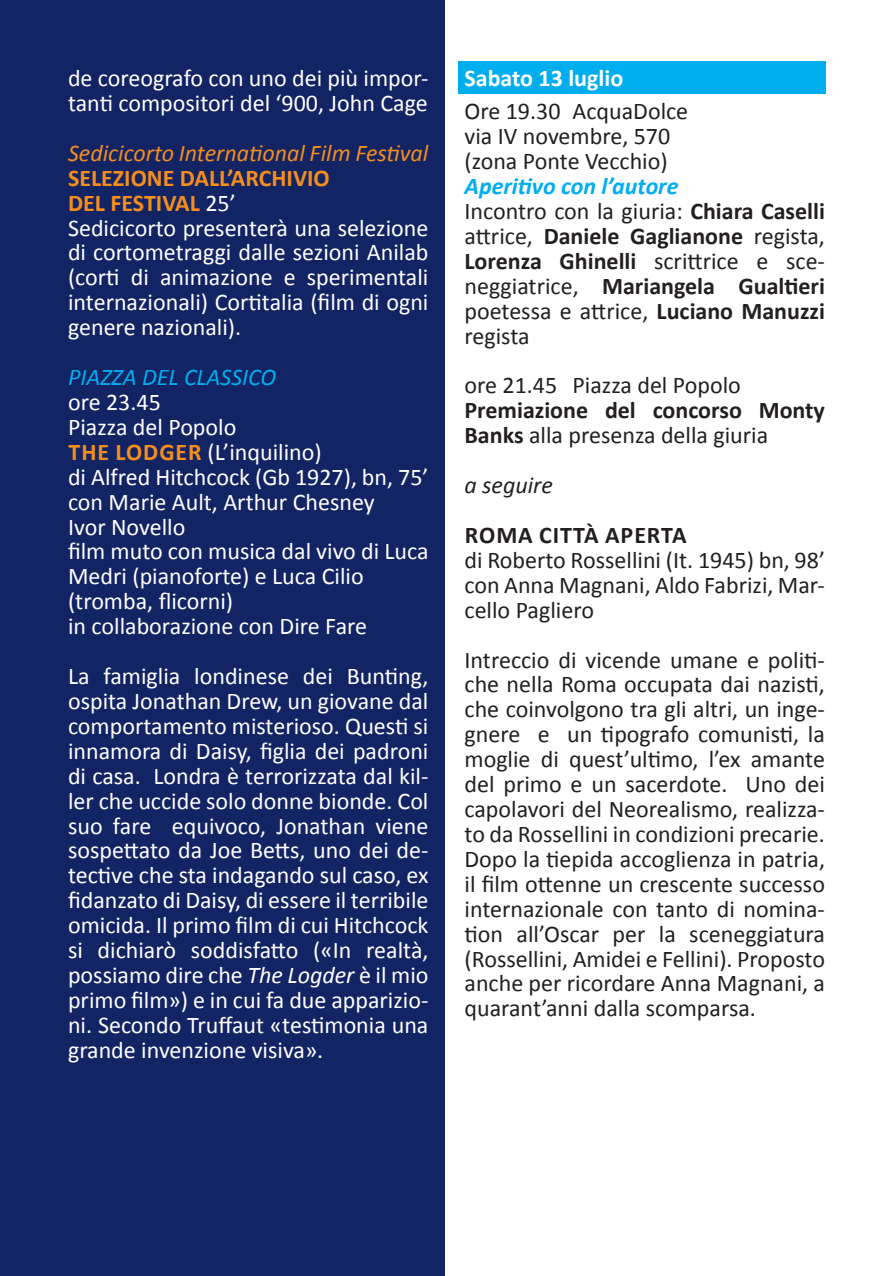
<style>
.page{position:relative;width:893px;height:1276px;background:#fff}
.page>*{position:absolute;margin:0;border:0;box-sizing:border-box;transform-origin:0 0}
.t1{font:24px/24.9px "Calibri";color:#fff}
.t2{font:24px/24.9px "Calibri";color:#231f20}
.t3{font:700 24px/24.9px "Calibri";color:#231f20}
.t4{font:italic 24px "Calibri";color:#f68e1e}
.t5{font:italic 24px "Calibri";color:#00aeef}
.t6{font:700 24px "Calibri";color:#f68e1e}
.t7{font:700 24px "Calibri";color:#fff}
.t8{font:italic 24px "Calibri";color:#231f20}
.s1{font-weight:700;color:#f68e1e}
.s2{font-style:italic}
.s3{font-weight:700;font-style:italic;color:#00aeef}
.s4{font-weight:700}
.s5{font-weight:400}
</style>
<div class="page">
<div style="left:458px;top:61px;width:368px;height:32px;background:#00aeef"></div>
<div style="left:0;top:0;width:444px;height:1276px;background:#122463"></div>
<p class="t1" style="left:68px;top:66px;width:362px">de coreografo con uno dei più impor&shy;tanti compositori del ‘900, John Cage</p>
<p class="t4" style="left:68px;top:136px;width:362px">Sedicicorto International Film Festival</p>
<p class="t6" style="left:68px;top:162px;width:45px">SELEZIO</p>
<p class="t1" style="left:68px;top:165px;width:362px;text-indent:79px"><span class="s1">NE DALL’ARCHIVIO<br>DEL FESTIVAL</span> 25’<br>Sedicicorto presenterà una selezione di cortometraggi dalle sezioni Anilab (corti di animazione e sperimentali internazionali) Cortitalia (film di ogni genere nazionali).</p>
<p class="t5" style="left:68px;top:361px;width:210px">PIAZZA DEL CLASSICO</p>
<p class="t1" style="left:68px;top:390px;width:170px">ore 23.45<br>Piazza del Popolo</p>
<p class="t6" style="left:69px;top:436px;width:74px">The Lodger</p>
<p class="t1" style="left:68px;top:439px;width:362px;text-indent:140px">(L’inquilino)<br>di Alfred Hitchcock (Gb 1927), bn, 75’ con Marie Ault, Arthur Chesney<br>Ivor Novello<br>film muto con musica dal vivo di Luca<br>Medri (pianoforte) e Luca Cilio (tromba, flicorni)<br>in collaborazione con Dire Fare</p>
<p class="t1" style="left:68px;top:663px;width:362px;text-align:justify">La famiglia londinese dei Bunting, ospita Jonathan Drew, un giovane dal comportamento misterioso. Questi si innamora di Daisy, figlia dei padroni di casa. Londra è terrorizzata dal kil&shy;ler che uccide solo donne bionde. Col suo fare equivoco, Jonathan viene sospettato da Joe Betts, uno dei de&shy;tective che sta indagando sul caso, ex fidanzato di Daisy, di essere il terribile omicida. Il primo film di cui Hitchcock si dichiarò soddisfatto («In realtà, possiamo dire che <span class="s2">The Logder</span> è il mio primo film») e in cui fa due apparizio&shy;ni. Secondo Truffaut «testimonia una grande invenzione visiva».</p>
<p class="t7" style="left:464px;top:63px;width:160px">Sabato 13 luglio</p>
<p class="t2" style="left:464px;top:99px;width:225px">Ore 19.30 AcquaDolce via IV novembre, 570 (zona Ponte Vecchio)</p>
<p class="t2" style="left:464px;top:174px;width:362px"><span class="s3">Aperitivo con l’autore<br></span>Incontro con la giuria: <span class="s4">Chiara Caselli </span>attrice, <span class="s4">Daniele Gaglianone</span> regista,<br><span class="s4">Lorenza Ghinelli</span> scrittrice e sce&shy;neggiatrice, <span class="s4">Mariangela Gualtieri </span>poetessa e attrice, <span class="s4">Luciano Manuzzi </span>regista</p>
<p class="t2" style="left:464px;top:373px;width:278px">ore 21.45 Piazza del Popolo</p>
<p class="t3" style="left:464px;top:398px;width:362px">Premiazione del concorso Monty<br>Banks <span class="s5">alla presenza della giuria</span></p>
<p class="t8" style="left:464px;top:469px;width:90px">a seguire</p>
<p class="t3" style="left:465px;top:522px;width:33px">Roma</p>
<p class="t3" style="left:539px;top:522px;width:13px">citt</p>
<p class="t3" style="left:584px;top:522px;width:36px">à aperta</p>
<p class="t2" style="left:464px;top:547px;width:362px;text-align:justify">di Roberto Rossellini (It. 1945) bn, 98’ con Anna Magnani, Aldo Fabrizi, Mar&shy;cello Pagliero</p>
<p class="t2" style="left:464px;top:647px;width:362px;text-align:justify">Intreccio di vicende umane e politi&shy;che nella Roma occupata dai nazisti, che coinvolgono tra gli altri, un inge&shy;gnere e un tipografo comunisti, la moglie di quest’ultimo, l’ex amante del primo e un sacerdote. Uno dei capolavori del Neorealismo, realizza&shy;to da Rossellini in condizioni precarie.<br>Dopo la tiepida accoglienza in patria, il film ottenne un crescente successo internazionale con tanto di nomina&shy;tion all’Oscar per la sceneggiatura (Rossellini, Amidei e Fellini). Proposto anche per ricordare Anna Magnani, a quarant’anni dalla scomparsa.</p>
</div>
